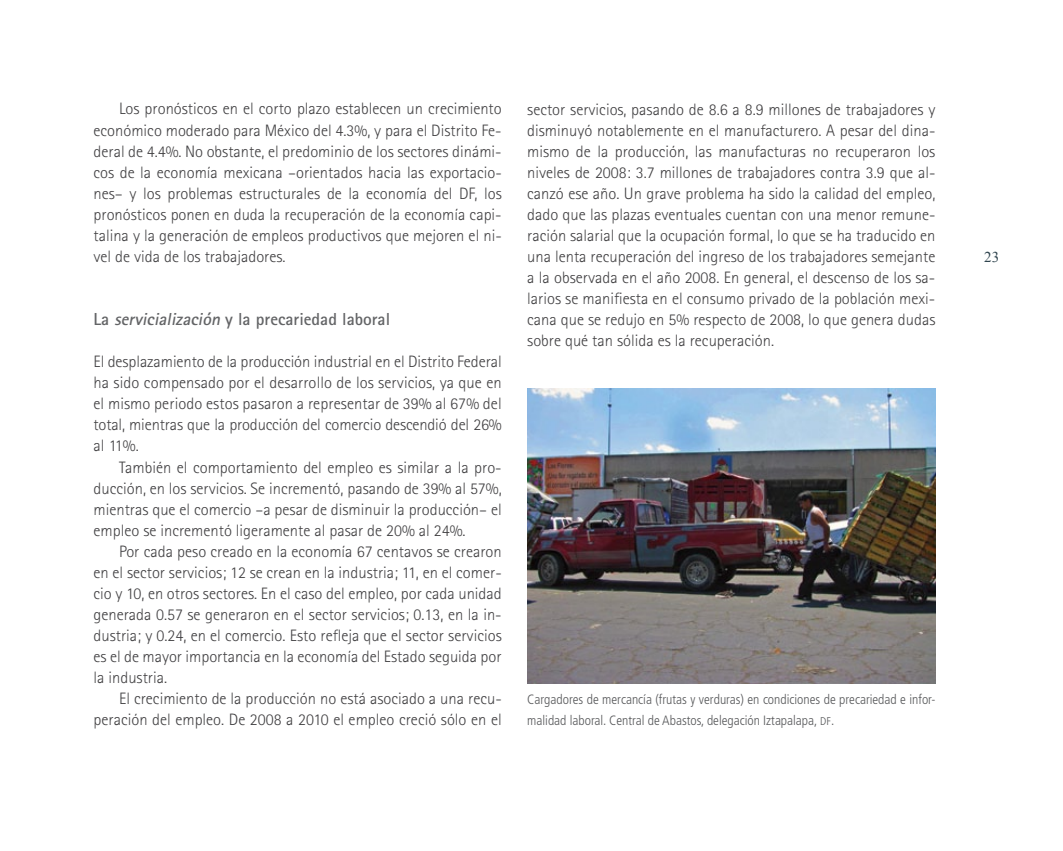
<style>
.page{position:relative;width:1063px;height:851px;background:#fff}
.page>*{position:absolute;margin:0;border:0;box-sizing:border-box;transform-origin:0 0}
.t1{font:700 17.4px "Rotis Sans Serif";color:#636466}
.t2{font:300 16.5px/21px "Rotis Sans Serif";color:#414042;text-align:justify}
.t3{font:15px "Times New Roman";color:#2f444e}
.t4{font:300 condensed 13.5px/21px "Frutiger";color:#58595b}
.s1{font-style:italic}
.s2{font-family:"Frutiger Light Cn SC830";font-weight:400;font-stretch:normal;font-size:11.25px}
.s3{font-family:"Frutiger Light Cn SC830";font-weight:400;font-stretch:normal}
</style>
<div class="page">
<img style="left:527px;top:388px;width:408px;height:295px">
<p class="t2" style="left:94px;top:98px;width:410px;text-indent:26px">Los pronósticos en el corto plazo establecen un crecimiento económico moderado para México del 4.3%, y para el Distrito Fe&shy;deral de 4.4%. No obstante, el predominio de los sectores dinámi&shy;cos de la economía mexicana –orientados hacia las exportacio&shy;nes– y los problemas estructurales de la economía del DF, los pronósticos ponen en duda la recuperación de la economía capi&shy;talina y la generación de empleos productivos que mejoren el ni&shy;vel de vida de los trabajadores.</p>
<p class="t1" style="left:94px;top:308px;width:298px">La <span class="s1">servicialización</span> y la precariedad laboral</p>
<p class="t2" style="left:94px;top:351px;width:410px">El desplazamiento de la producción industrial en el Distrito Federal ha sido compensado por el desarrollo de los servicios, ya que en el mismo periodo estos pasaron a representar de 39% al 67% del total, mientras que la producción del comercio descendió del 26% al 11%.</p>
<p class="t2" style="left:94px;top:456px;width:410px;text-indent:26px">También el comportamiento del empleo es similar a la pro&shy;ducción, en los servicios. Se incrementó, pasando de 39% al 57%, mientras que el comercio –a pesar de disminuir la producción– el empleo se incrementó ligeramente al pasar de 20% al 24%.</p>
<p class="t2" style="left:94px;top:540px;width:410px;text-indent:26px">Por cada peso creado en la economía 67 centavos se crearon en el sector servicios; 12 se crean en la industria; 11, en el comer&shy;cio y 10, en otros sectores. En el caso del empleo, por cada unidad generada 0.57 se generaron en el sector servicios; 0.13, en la in&shy;dustria; y 0.24, en el comercio. Esto refleja que el sector servicios es el de mayor importancia en la economía del Estado seguida por la industria.</p>
<p class="t2" style="left:94px;top:688px;width:410px;text-align:right">El crecimiento de la producción no está asociado a una recu&shy;peración del empleo. De 2008 a 2010 el empleo creció sólo en el</p>
<p class="t2" style="left:527px;top:98px;width:410px">sector servicios, pasando de 8.6 a 8.9 millones de trabajadores y disminuyó notablemente en el manufacturero. A pesar del dina&shy;mismo de la producción, las manufacturas no recuperaron los niveles de 2008: 3.7 millones de trabajadores contra 3.9 que al&shy;canzó ese año. Un grave problema ha sido la calidad del empleo, dado que las plazas eventuales cuentan con una menor remune&shy;ración salarial que la ocupación formal, lo que se ha traducido en una lenta recuperación del ingreso de los trabajadores semejante a la observada en el año 2008. En general, el descenso de los sa&shy;larios se manifiesta en el consumo privado de la población mexi&shy;cana que se redujo en 5% respecto de 2008, lo que genera dudas sobre qué tan sólida es la recuperación.</p>
<p class="t4" style="left:527px;top:689px;width:410px">Cargadores de mercancía (frutas y verduras) en condiciones de precariedad e infor&shy;malidad laboral. Central de Abastos, delegación Iztapalapa, <span class="s2">df</span><span class="s3">.</span></p>
<p class="t3" style="left:984px;top:247px;width:16px">23</p>
</div>
